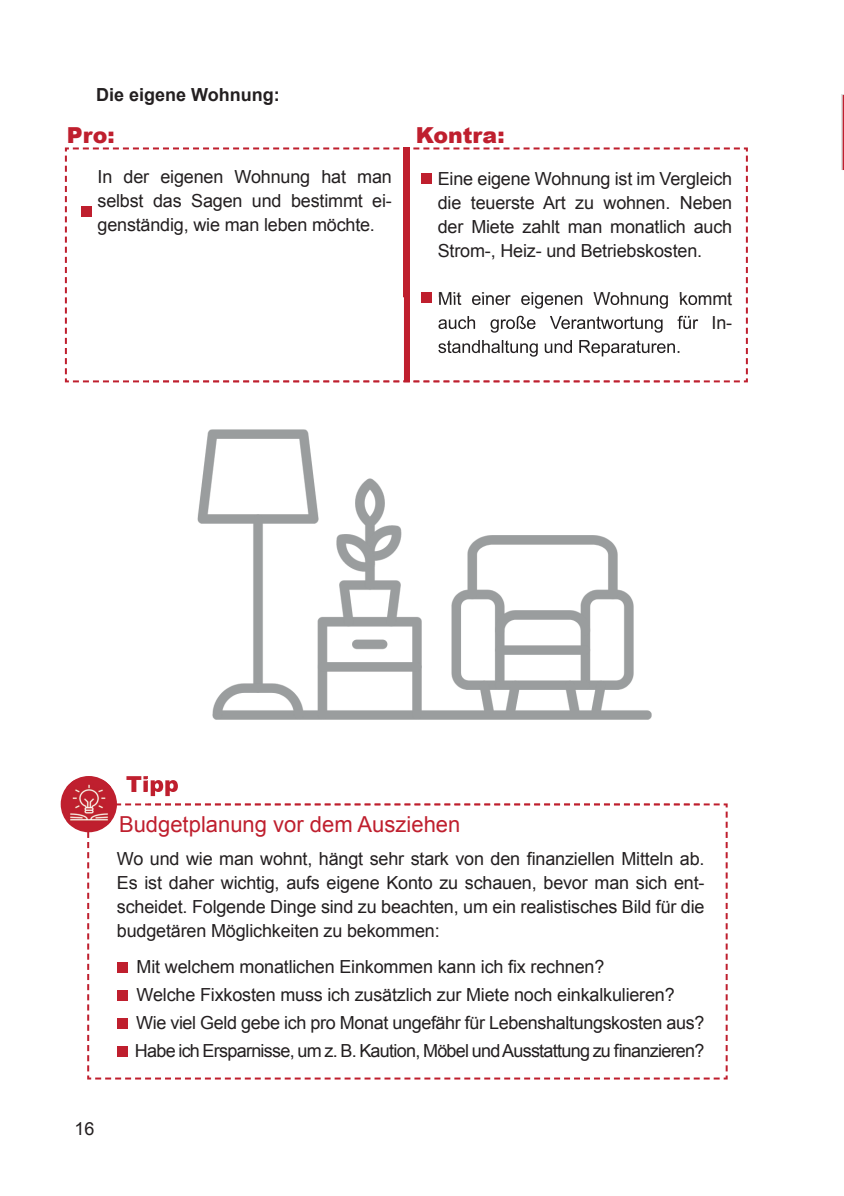
<style>
.page{position:relative;width:844px;height:1196px;background:#fff}
.page>*{position:absolute;margin:0;border:0;box-sizing:border-box;transform-origin:0 0}
.t1{font:22px "Arial";color:#bf1f2e}
.t2{font:900 22px "Arial";color:#bf1f2e}
.t3{font:18px/24px "Arial";letter-spacing:-.01em;color:#231f20;text-align:justify}
.t4{font:700 18px "Arial";color:#231f20}
</style>
<div class="page">
<svg style="left:64px;top:147px;width:684px;height:236px"></svg>
<div style="left:81px;top:207px;width:10px;height:10px;background:#bf1f2e"></div>
<div style="left:421px;top:292px;width:11px;height:10px;background:#bf1f2e"></div>
<div style="left:421px;top:173px;width:11px;height:10px;background:#bf1f2e"></div>
<div style="left:404px;top:147px;width:6px;height:235px;background:#bf1f2e"></div>
<svg style="left:87px;top:803px;width:640px;height:276px"></svg>
<div style="left:117px;top:962px;width:10px;height:10px;background:#bf1f2e"></div>
<div style="left:117px;top:990px;width:10px;height:10px;background:#bf1f2e"></div>
<div style="left:117px;top:1018px;width:10px;height:10px;background:#bf1f2e"></div>
<div style="left:117px;top:1046px;width:10px;height:10px;background:#bf1f2e"></div>
<img style="left:148px;top:297px;width:553px;height:554px">
<img style="left:148px;top:380px;width:552px;height:2px">
<img style="left:439px;top:297px;width:262px;height:11px">
<img style="left:438px;top:316px;width:263px;height:16px">
<img style="left:438px;top:340px;width:241px;height:16px">
<svg style="left:421px;top:297px;width:11px;height:5px"></svg>
<img style="left:404px;top:297px;width:6px;height:85px">
<img style="left:148px;top:803px;width:551px;height:2px">
<img style="left:148px;top:775px;width:30px;height:21px">
<hr style="left:841px;top:94px;width:3px;height:76px;background:#dde0df">
<svg style="left:842px;top:94px;width:2px;height:76px"></svg>
<div style="left:61px;top:775px;width:56px;height:57px;background:#bf1f2e;border-radius:50%"></div>
<img style="left:67px;top:780px;width:44px;height:44px">
<p class="t4" style="left:96px;top:82px;width:185px">Die eigene Wohnung:</p>
<p class="t2" style="left:67px;top:119px;width:50px">Pro:</p>
<p class="t2" style="left:416px;top:119px;width:90px">Kontra:</p>
<p class="t3" style="left:438px;top:167px;width:296px">Eine eigene Wohnung ist im Vergleich die teuerste Art zu wohnen. Neben der Miete zahlt man monatlich auch Strom-, Heiz- und Betriebskosten.</p>
<p class="t3" style="left:438px;top:287px;width:296px">Mit einer eigenen Wohnung kommt</p>
<p class="t3" style="left:97px;top:165px;width:296px">In der eigenen Wohnung hat man selbst das Sagen und bestimmt ei&shy;genständig, wie man leben möchte.</p>
<p class="t2" style="left:126px;top:767px;width:54px">Tipp</p>
<p class="t1" style="left:119px;top:810px;width:343px">Budgetplanung vor dem Ausziehen</p>
<p class="t3" style="left:117px;top:846px;width:589px">Wo und wie man wohnt, hängt sehr stark von den finanziellen Mitteln ab.<br>Es ist daher wichtig, aufs eigene Konto zu schauen, bevor man sich ent&shy;scheidet. Folgende Dinge sind zu beachten, um ein realistisches Bild für die budgetären Möglichkeiten zu bekommen:</p>
<p class="t3" style="left:135px;top:952px;width:571px;line-height:28px;text-align:left">Mit welchem monatlichen Einkommen kann ich fix rechnen?<br>Welche Fixkosten muss ich zusätzlich zur Miete noch einkalkulieren?<br>Wie viel Geld gebe ich pro Monat ungefähr für Lebenshaltungskosten aus?<br>Habe ich Ersparnisse, um z. B. Kaution, Möbel und Ausstattung zu finanzieren?</p>
<p class="t3" style="left:74px;top:1116px;width:22px">16</p>
</div>
